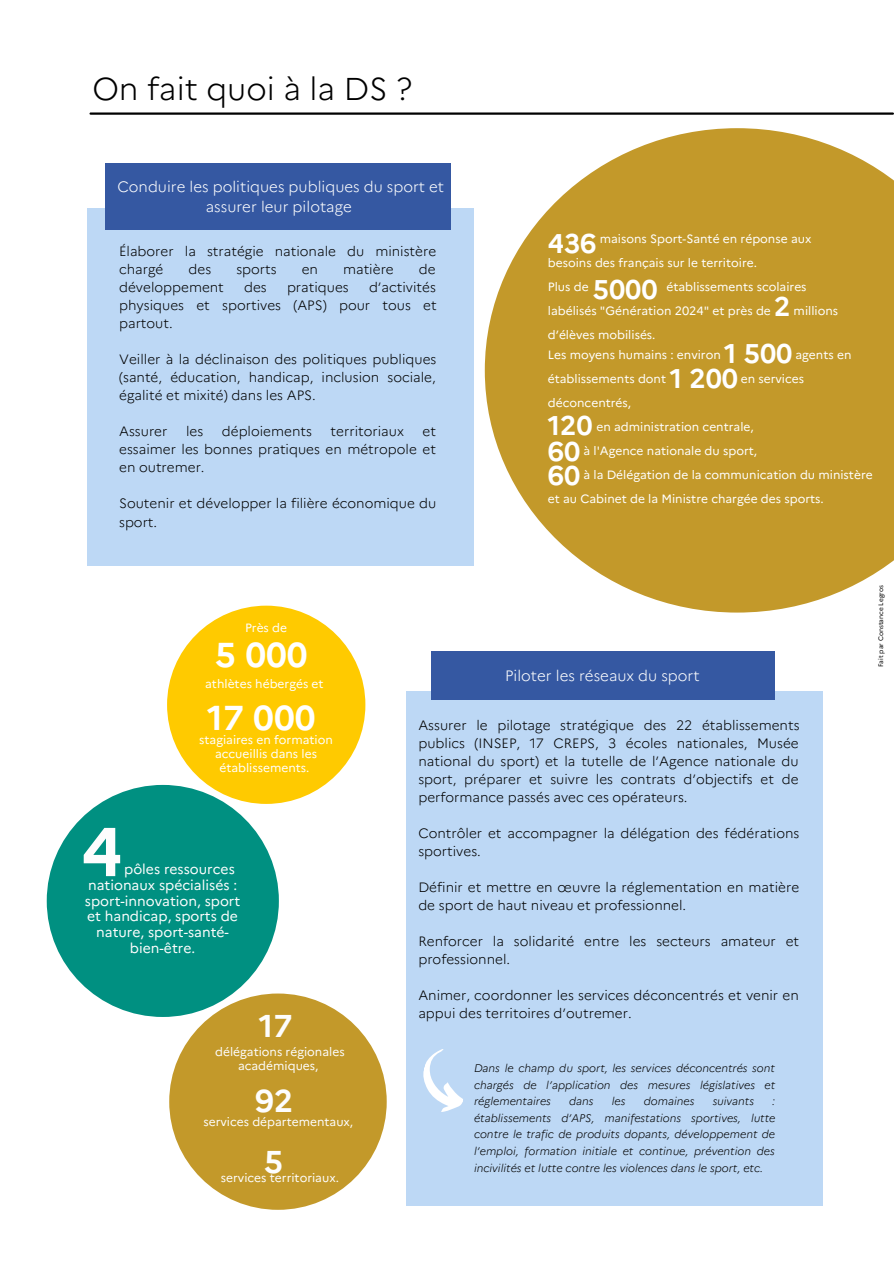
<style>
.page{position:relative;width:894px;height:1264px;background:#fff}
.page>*{position:absolute;margin:0;border:0;box-sizing:border-box;transform-origin:0 0}
.t1{font:700 68.85px "Marianne";color:#fdfdfd}
.t2{font:700 34.5px "Marianne";color:#fff}
.t3{font:300 31.5px "Marianne";color:#000}
.t4{font:700 31.5px "Marianne";color:#fdfdfd}
.t5{font:700 27px "Marianne";color:#fff}
.t6{font:300 15px/20.2px "Marianne";color:#fff;text-align:center}
.t7{font:13.95px "Marianne";color:#fdfdfd}
.t8{font:300 13.5px/18px "Marianne";color:#000}
.t9{font:12px/24px "Marianne";color:#fff}
.t10{font:12px/14px "Marianne";color:#fdfdfd;text-align:center}
.t11{font:italic 300 11.1px/16.5px "Marianne";color:#000;text-align:justify}
.t12{font:6.6px "Marianne";color:#000}
</style>
<div class="page">
<svg style="left:484px;top:128px;width:409px;height:484px;fill:#c3992a"></svg>
<div style="left:88px;top:208px;width:386px;height:357px;background:#bdd8f5"></div>
<div style="left:47px;top:785px;width:232px;height:231px;background:#009081;border-radius:50%"></div>
<div style="left:169px;top:993px;width:217px;height:216px;background:#c3992a;border-radius:50%"></div>
<div style="left:167px;top:605px;width:198px;height:199px;background:#ffca00;border-radius:50%"></div>
<div style="left:406px;top:691px;width:416px;height:515px;background:#bdd8f5"></div>
<div style="left:430px;top:651px;width:344px;height:49px;background:#3558a2"></div>
<div style="left:105px;top:163px;width:346px;height:67px;background:#3558a2"></div>
<hr style="left:90px;top:112px;width:802px;height:3px;background:#000">
<svg style="left:423px;top:1049px;width:40px;height:63px"></svg>
<p class="t3" style="left:92px;top:70px;width:321px">On fait quoi à la DS ?</p>
<p class="t6" style="left:117px;top:177px;width:328px">Conduire les politiques publiques du sport et assurer leur pilotage</p>
<p class="t8" style="left:119px;top:242px;width:318px">Élaborer la stratégie nationale du ministère chargé</p>
<p class="t8" style="left:188px;top:260px;width:24px">des</p>
<p class="t8" style="left:236px;top:260px;width:42px">sports</p>
<p class="t8" style="left:301px;top:260px;width:18px">en</p>
<p class="t8" style="left:343px;top:260px;width:52px">matière</p>
<p class="t8" style="left:419px;top:260px;width:18px">de</p>
<p class="t8" style="left:119px;top:278px;width:106px">développement</p>
<p class="t8" style="left:244px;top:278px;width:24px">des</p>
<p class="t8" style="left:287px;top:278px;width:63px">pratiques</p>
<p class="t8" style="left:119px;top:278px;width:319px;text-align:justify;text-indent:250px">d’activités physiques et sportives (APS) pour tous et partout.</p>
<p class="t8" style="left:119px;top:350px;width:319px;text-align:justify">Veiller à la déclinaison des politiques publiques (santé, éducation, handicap, inclusion sociale, égalité et mixité) dans les APS.</p>
<p class="t8" style="left:119px;top:422px;width:50px">Assurer</p>
<p class="t8" style="left:186px;top:422px;width:19px">les</p>
<p class="t8" style="left:222px;top:422px;width:92px">déploiements</p>
<p class="t8" style="left:330px;top:422px;width:75px">territoriaux</p>
<p class="t8" style="left:119px;top:422px;width:318px;text-align:justify;text-indent:303px">et essaimer les bonnes pratiques en métropole et en outremer.</p>
<p class="t8" style="left:119px;top:494px;width:318px">Soutenir et développer la filière économique du sport.</p>
<p class="t5" style="left:547px;top:226px;width:50px">436</p>
<p class="t9" style="left:547px;top:227px;width:265px;text-indent:52px">maisons Sport-Santé en réponse aux besoins des français sur le territoire.</p>
<p class="t9" style="left:547px;top:275px;width:42px">Plus de</p>
<p class="t5" style="left:592px;top:273px;width:66px">5000</p>
<p class="t9" style="left:547px;top:275px;width:260px;text-indent:119px">établissements scolaires labélisés "Génération 2024" et près de</p>
<p class="t5" style="left:774px;top:290px;width:18px">2</p>
<p class="t5" style="left:723px;top:336px;width:70px">1 500</p>
<p class="t9" style="left:793px;top:299px;width:46px">millions</p>
<p class="t9" style="left:547px;top:323px;width:109px">d’élèves mobilisés.</p>
<p class="t9" style="left:547px;top:342px;width:174px">Les moyens humains : environ</p>
<p class="t9" style="left:795px;top:342px;width:57px">agents en</p>
<p class="t9" style="left:547px;top:366px;width:120px">établissements dont</p>
<p class="t9" style="left:740px;top:366px;width:65px">en services</p>
<p class="t9" style="left:547px;top:390px;width:85px">déconcentrés,</p>
<p class="t9" style="left:596px;top:414px;width:159px">en administration centrale,</p>
<p class="t9" style="left:583px;top:438px;width:175px">à l'Agence nationale du sport,</p>
<p class="t9" style="left:547px;top:462px;width:326px;text-indent:36px">à la Délégation de la communication du ministère et au Cabinet de la Ministre chargée des sports.</p>
<p class="t5" style="left:669px;top:361px;width:70px">1 200</p>
<p class="t5" style="left:547px;top:408px;width:46px">120</p>
<p class="t5" style="left:547px;top:434px;width:34px">60</p>
<p class="t5" style="left:547px;top:459px;width:34px">60</p>
<p class="t9" style="left:245px;top:615px;width:44px">Près de</p>
<p class="t2" style="left:215px;top:633px;width:94px">5 000</p>
<p class="t2" style="left:207px;top:696px;width:110px">17 000</p>
<p class="t9" style="left:205px;top:671px;width:120px">athlètes hébergés et</p>
<p class="t9" style="left:199px;top:732px;width:135px;line-height:14px;text-align:center">stagiaires en formation accueillis dans les établissements.</p>
<p class="t1" style="left:81px;top:809px;width:43px">4</p>
<p class="t7" style="left:124px;top:860px;width:112px">pôles ressources</p>
<p class="t7" style="left:88px;top:876px;width:150px">nationaux spécialisés :</p>
<p class="t7" style="left:85px;top:892px;width:157px">sport-innovation, sport</p>
<p class="t7" style="left:87px;top:907px;width:152px">et handicap, sports de</p>
<p class="t7" style="left:96px;top:923px;width:134px">nature, sport-santé-</p>
<p class="t7" style="left:130px;top:939px;width:67px">bien-être.</p>
<p class="t4" style="left:259px;top:1006px;width:35px">17</p>
<p class="t10" style="left:215px;top:1044px;width:131px">délégations régionales académiques,</p>
<p class="t4" style="left:255px;top:1081px;width:39px">92</p>
<p class="t4" style="left:264px;top:1142px;width:20px">5</p>
<p class="t10" style="left:203px;top:1114px;width:151px">services départementaux,</p>
<p class="t10" style="left:221px;top:1170px;width:119px">services territoriaux.</p>
<p class="t6" style="left:505px;top:665px;width:196px">Piloter les réseaux du sport</p>
<p class="t8" style="left:418px;top:716px;width:382px;text-align:justify">Assurer le pilotage stratégique des 22 établissements publics (INSEP, 17 CREPS, 3 écoles nationales, Musée national du sport) et la tutelle de l’Agence nationale du sport, préparer et suivre les contrats d’objectifs et de performance passés avec ces opérateurs.</p>
<p class="t8" style="left:418px;top:824px;width:382px">Contrôler et accompagner la délégation des fédérations sportives.</p>
<p class="t8" style="left:418px;top:878px;width:382px">Définir et mettre en œuvre la réglementation en matière de sport de haut niveau et professionnel.</p>
<p class="t8" style="left:418px;top:932px;width:382px">Renforcer la solidarité entre les secteurs amateur et professionnel.</p>
<p class="t8" style="left:418px;top:986px;width:382px">Animer, coordonner les services déconcentrés et venir en appui des territoires d’outremer.</p>
<p class="t11" style="left:474px;top:1059px;width:303px">Dans le champ du sport, les services déconcentrés sont chargés de l’application des mesures législatives et réglementaires</p>
<p class="t11" style="left:569px;top:1092px;width:26px">dans</p>
<p class="t11" style="left:611px;top:1092px;width:15px">les</p>
<p class="t11" style="left:643px;top:1092px;width:52px">domaines</p>
<p class="t11" style="left:712px;top:1092px;width:43px">suivants</p>
<p class="t11" style="left:474px;top:1092px;width:303px;text-indent:298px">: établissements d’APS, manifestations sportives, lutte contre le trafic de produits dopants, développement de l’emploi, formation initiale et continue, prévention des incivilités et lutte contre les violences dans le sport, etc.</p>
<p class="t12" style="left:876px;top:667px;width:83px;rotate:-90deg">Fait par Constance Legros</p>
</div>
